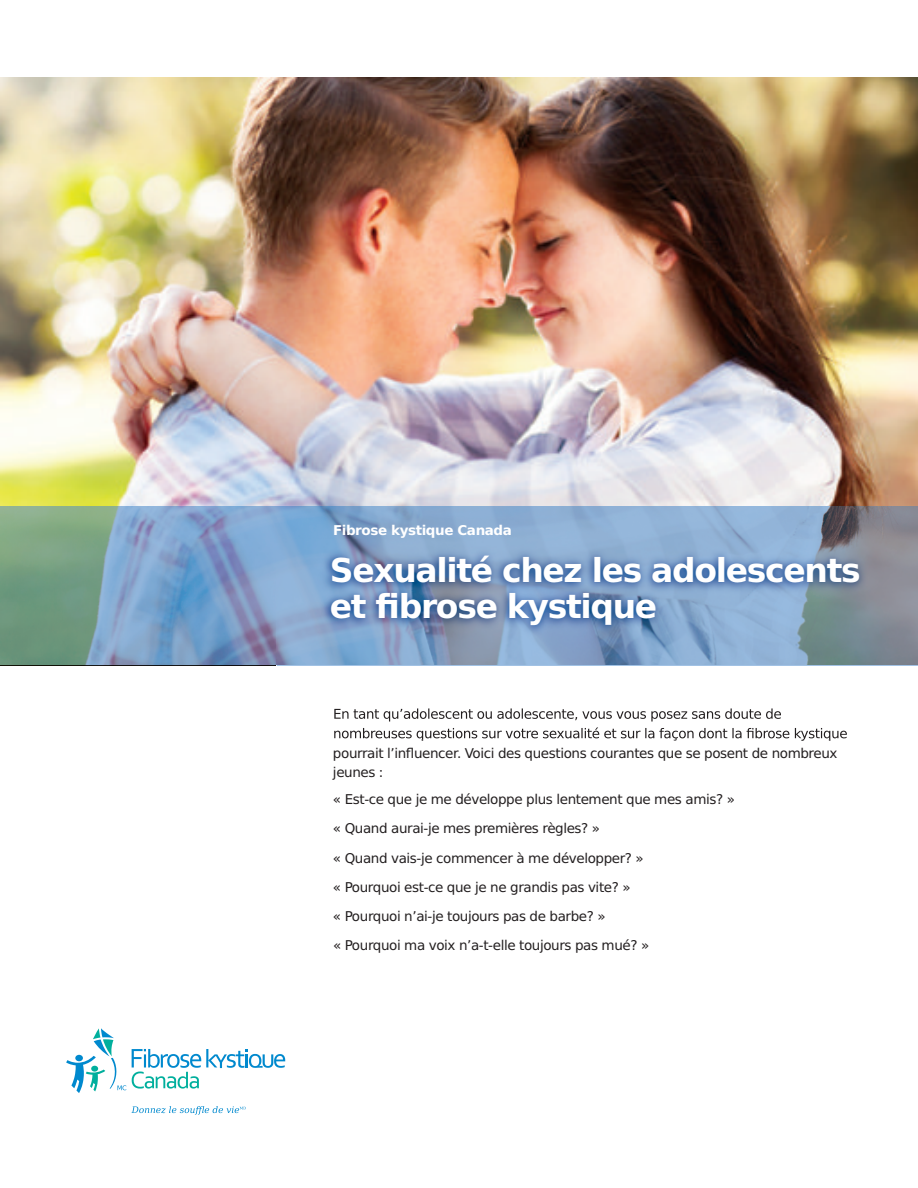
<style>
.page{position:relative;width:918px;height:1188px;background:#fff}
.page>*{position:absolute;margin:0;border:0;box-sizing:border-box;transform-origin:0 0}
.t1{font:700 33px/36px "DejaVu Sans";letter-spacing:-.04em;color:#fff}
.t2{font:13.5px/29.2px "DejaVu Sans";letter-spacing:-.03em;color:#231f20}
.t3{font:700 13.5px "DejaVu Sans";letter-spacing:-.03em;color:#fff}
</style>
<div class="page">
<img style="left:0;top:77px;width:918px;height:429px">
<svg style="left:132px;top:1049px;width:153px;height:40px"></svg>
<svg style="left:66px;top:1028px;width:60px;height:65px"></svg>
<svg style="left:131px;top:1106px;width:115px;height:9px"></svg>
<img style="left:0;top:506px;width:918px;height:33px">
<img style="left:0;top:539px;width:277px;height:126px">
<img style="left:277px;top:539px;width:641px;height:200px">
<img style="left:334px;top:708px;width:125px;height:14px">
<img style="left:334px;top:728px;width:112px;height:11px">
<p class="t3" style="left:333px;top:519px;width:180px">Fibrose kystique Canada</p>
<h1 class="t1" style="left:330px;top:551px;width:532px">Sexualité chez les adolescents et fibrose kystique</h1>
<p class="t2" style="left:333px;top:743px;width:506px;line-height:19.5px">pourrait l’influencer. Voici des questions courantes que se posent de nombreux jeunes :</p>
<p class="t2" style="left:333px;top:785px;width:403px">« Est-ce que je me développe plus lentement que mes amis? » « Quand aurai-je mes premières règles? »<br>« Quand vais-je commencer à me développer? »<br>« Pourquoi est-ce que je ne grandis pas vite? »<br>« Pourquoi n’ai-je toujours pas de barbe? »<br>« Pourquoi ma voix n’a-t-elle toujours pas mué? »</p>
</div>
